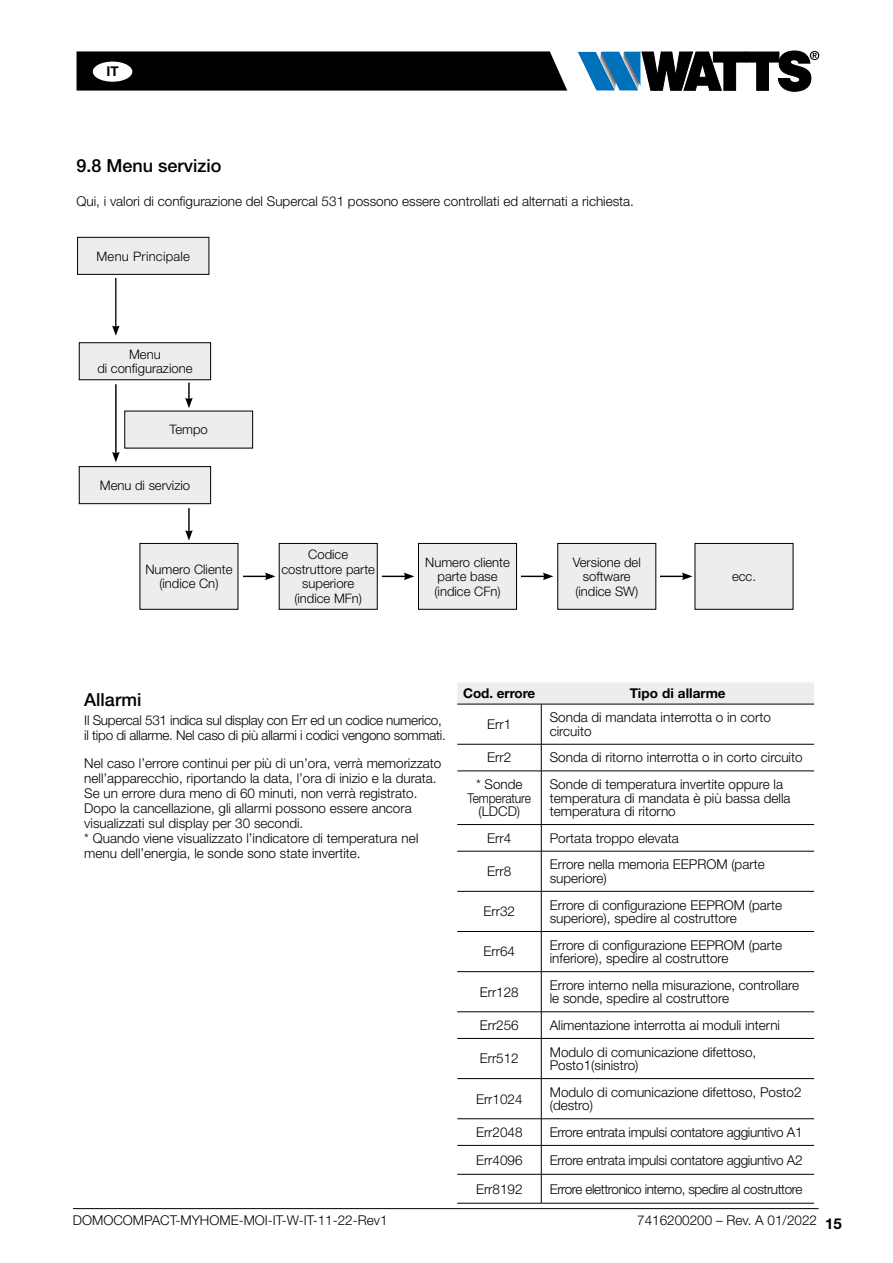
<style>
.page{position:relative;width:893px;height:1263px;background:#fff}
.page>*{position:absolute;margin:0;border:0;box-sizing:border-box;transform-origin:0 0}
.t1{font:500 18px "Helvetica Neue LT Std";color:#000}
.t2{font:700 15px "Helvetica Neue LT Std";color:#000}
.t3{font:300 13.5px/13.5px "Helvetica Neue LT Std";color:#000}
.t4{font:300 13.5px/15px "Helvetica Neue LT Std";letter-spacing:-.02em;color:#000}
.t5{font:300 13.5px "Helvetica Neue LT Std";letter-spacing:-.03em;color:#000}
.t6{font:700 13.5px "Helvetica Neue LT Std";color:#000}
.t7{font:300 13.05px/14.5px "Helvetica Neue LT Std";color:#000;text-align:center}
.t8{font:300 13.05px "Helvetica Neue LT Std";letter-spacing:.02em;color:#000}
</style>
<div class="page">
<hr style="left:73px;top:1208px;width:746px;height:1px;background:#000">
<svg style="left:578px;top:51px;width:241px;height:40px"></svg>
<svg style="left:77px;top:51px;width:490px;height:40px;background:#0a0a0a"></svg>
<div style="left:93px;top:62px;width:39px;height:20px;background:#fff;border-radius:50%"></div>
<div style="left:457px;top:683px;width:357px;height:21px;background:#ededed"></div>
<hr style="left:457px;top:704px;width:84px;height:1px;background:#000">
<hr style="left:541px;top:704px;width:273px;height:1px;background:#000">
<hr style="left:541px;top:704px;width:1px;height:40px;background:#000">
<hr style="left:457px;top:744px;width:84px;height:1px;background:#000">
<hr style="left:541px;top:744px;width:273px;height:1px;background:#000">
<svg style="left:541px;top:744px;width:1px;height:27px"></svg>
<hr style="left:457px;top:771px;width:84px;height:1px;background:#000">
<hr style="left:541px;top:771px;width:273px;height:1px;background:#000">
<hr style="left:541px;top:771px;width:1px;height:53px;background:#000">
<hr style="left:541px;top:824px;width:273px;height:1px;background:#000">
<hr style="left:541px;top:851px;width:273px;height:1px;background:#000">
<hr style="left:541px;top:891px;width:273px;height:1px;background:#000">
<hr style="left:541px;top:931px;width:273px;height:1px;background:#000">
<hr style="left:541px;top:971px;width:273px;height:1px;background:#000">
<hr style="left:541px;top:1011px;width:273px;height:1px;background:#000">
<hr style="left:541px;top:1038px;width:273px;height:1px;background:#000">
<hr style="left:541px;top:1078px;width:273px;height:1px;background:#000">
<hr style="left:541px;top:1118px;width:273px;height:1px;background:#000">
<hr style="left:541px;top:1145px;width:273px;height:1px;background:#000">
<hr style="left:541px;top:1174px;width:273px;height:1px;background:#000">
<hr style="left:541px;top:1203px;width:273px;height:1px;background:#000">
<svg style="left:541px;top:825px;width:1px;height:26px"></svg>
<hr style="left:541px;top:851px;width:1px;height:40px;background:#000">
<hr style="left:541px;top:891px;width:1px;height:40px;background:#000">
<hr style="left:541px;top:932px;width:1px;height:39px;background:#000">
<hr style="left:541px;top:972px;width:1px;height:39px;background:#000">
<svg style="left:541px;top:1012px;width:1px;height:26px"></svg>
<hr style="left:541px;top:1039px;width:1px;height:39px;background:#000">
<hr style="left:541px;top:1079px;width:1px;height:39px;background:#000">
<svg style="left:541px;top:1119px;width:1px;height:84px"></svg>
<hr style="left:457px;top:824px;width:84px;height:1px;background:#000">
<hr style="left:457px;top:851px;width:84px;height:1px;background:#000">
<hr style="left:457px;top:891px;width:84px;height:1px;background:#000">
<hr style="left:457px;top:931px;width:84px;height:1px;background:#000">
<hr style="left:457px;top:971px;width:84px;height:1px;background:#000">
<hr style="left:457px;top:1011px;width:84px;height:1px;background:#000">
<hr style="left:457px;top:1038px;width:84px;height:1px;background:#000">
<hr style="left:457px;top:1078px;width:84px;height:1px;background:#000">
<hr style="left:457px;top:1118px;width:84px;height:1px;background:#000">
<hr style="left:457px;top:1145px;width:84px;height:1px;background:#000">
<hr style="left:457px;top:1174px;width:84px;height:1px;background:#000">
<hr style="left:457px;top:1203px;width:84px;height:1px;background:#000">
<div style="left:78px;top:237px;width:131px;height:37px;background:#ededed"></div>
<div style="left:77px;top:237px;width:132px;height:38px;border:1px solid #000"></div>
<div style="left:79px;top:467px;width:132px;height:37px;background:#ededed"></div>
<div style="left:79px;top:466px;width:132px;height:38px;border:1px solid #000"></div>
<div style="left:79px;top:343px;width:132px;height:37px;background:#ededed"></div>
<div style="left:79px;top:342px;width:132px;height:38px;border:1px solid #000"></div>
<div style="left:140px;top:543px;width:98px;height:66px;background:#ededed"></div>
<div style="left:140px;top:543px;width:98px;height:67px;border:1px solid #000"></div>
<div style="left:125px;top:411px;width:128px;height:37px;background:#ededed"></div>
<div style="left:418px;top:543px;width:99px;height:66px;background:#ededed"></div>
<div style="left:418px;top:543px;width:99px;height:67px;border:1px solid #000"></div>
<div style="left:279px;top:543px;width:98px;height:66px;background:#ededed"></div>
<div style="left:279px;top:543px;width:99px;height:67px;border:1px solid #000"></div>
<div style="left:558px;top:543px;width:98px;height:66px;background:#ededed"></div>
<div style="left:557px;top:543px;width:99px;height:67px;border:1px solid #000"></div>
<div style="left:695px;top:543px;width:98px;height:66px;background:#ededed"></div>
<div style="left:695px;top:543px;width:98px;height:67px;border:1px solid #000"></div>
<hr style="left:188px;top:508px;width:2px;height:24px;background:#000">
<svg style="left:185px;top:530px;width:8px;height:11px"></svg>
<svg style="left:243px;top:572px;width:32px;height:8px"></svg>
<svg style="left:521px;top:572px;width:32px;height:8px"></svg>
<svg style="left:382px;top:572px;width:32px;height:8px"></svg>
<svg style="left:660px;top:572px;width:32px;height:8px"></svg>
<svg style="left:185px;top:383px;width:8px;height:25px"></svg>
<hr style="left:115px;top:384px;width:2px;height:70px;background:#000">
<svg style="left:112px;top:452px;width:8px;height:10px"></svg>
<hr style="left:115px;top:278px;width:1px;height:50px;background:#000">
<svg style="left:112px;top:325px;width:8px;height:11px"></svg>
<p class="t6" style="left:106px;top:63px;width:14px">IT</p>
<h1 class="t1" style="left:77px;top:155px;width:147px">9.8 Menu servizio</h1>
<p class="t3" style="left:77px;top:195px;width:559px">Qui, i valori di configurazione del Supercal 531 possono essere controllati ed alternati a richiesta.</p>
<p class="t8" style="left:96px;top:248px;width:95px">Menu Principale</p>
<p class="t7" style="left:97px;top:346px;width:97px">Menu<br>di configurazione</p>
<p class="t7" style="left:170px;top:422px;width:40px">Tempo</p>
<p class="t7" style="left:100px;top:478px;width:92px">Menu di servizio</p>
<p class="t7" style="left:145px;top:562px;width:89px">Numero Cliente (indice Cn)</p>
<p class="t7" style="left:281px;top:547px;width:95px">Codice costruttore parte superiore<br>(indice MFn)</p>
<p class="t7" style="left:573px;top:554px;width:70px">Versione del software (indice SW)</p>
<p class="t7" style="left:425px;top:554px;width:86px">Numero cliente parte base (indice CFn)</p>
<p class="t7" style="left:732px;top:569px;width:25px">ecc.</p>
<h1 class="t1" style="left:84px;top:688px;width:59px">Allarmi</h1>
<p class="t4" style="left:84px;top:712px;width:363px">Il Supercal 531 indica sul display con Err ed un codice numerico, il tipo di allarme. Nel caso di più allarmi i codici vengono sommati.</p>
<p class="t3" style="left:84px;top:756px;width:359px;line-height:15px">Nel caso l’errore continui per più di un’ora, verrà memorizzato nell’apparecchio, riportando la data, l’ora di inizio e la durata.<br>Se un errore dura meno di 60 minuti, non verrà registrato.<br>Dopo la cancellazione, gli allarmi possono essere ancora visualizzati sul display per 30 secondi.<br>* Quando viene visualizzato l’indicatore di temperatura neI menu dell’energia, le sonde sono state invertite.</p>
<p class="t6" style="left:463px;top:685px;width:73px">Cod. errore</p>
<p class="t6" style="left:630px;top:685px;width:97px">Tipo di allarme</p>
<p class="t3" style="left:487px;top:717px;width:26px">Err1</p>
<p class="t3" style="left:550px;top:710px;width:223px">Sonda di mandata interrotta o in corto circuito</p>
<p class="t3" style="left:487px;top:750px;width:26px">Err2</p>
<p class="t3" style="left:550px;top:750px;width:254px">Sonda di ritorno interrotta o in corto circuito</p>
<p class="t3" style="left:468px;top:777px;width:65px;text-align:center">* Sonde<br>Temperature (LDCD)</p>
<p class="t3" style="left:550px;top:777px;width:242px">Sonde di temperatura invertite oppure la temperatura di mandata è più bassa della temperatura di ritorno</p>
<p class="t3" style="left:487px;top:831px;width:26px">Err4</p>
<p class="t3" style="left:550px;top:831px;width:131px">Portata troppo elevata</p>
<p class="t3" style="left:487px;top:864px;width:26px">Err8</p>
<p class="t3" style="left:550px;top:857px;width:216px">Errore nella memoria EEPROM (parte superiore)</p>
<p class="t3" style="left:483px;top:904px;width:33px">Err32</p>
<p class="t3" style="left:550px;top:898px;width:234px">Errore di configurazione EEPROM (parte superiore), spedire al costruttore</p>
<p class="t3" style="left:483px;top:944px;width:33px">Err64</p>
<p class="t3" style="left:550px;top:938px;width:234px">Errore di configurazione EEPROM (parte inferiore), spedire al costruttore</p>
<p class="t3" style="left:480px;top:985px;width:41px">Err128</p>
<p class="t3" style="left:550px;top:978px;width:251px">Errore interno nella misurazione, controllare le sonde, spedire al costruttore</p>
<p class="t3" style="left:480px;top:1018px;width:41px">Err256</p>
<p class="t3" style="left:550px;top:1018px;width:232px">Alimentazione interrotta ai moduli interni</p>
<p class="t3" style="left:480px;top:1051px;width:41px">Err512</p>
<p class="t3" style="left:550px;top:1045px;width:208px">Modulo di comunicazione difettoso,<br>Posto1(sinistro)</p>
<p class="t3" style="left:476px;top:1092px;width:48px">Err1024</p>
<p class="t3" style="left:550px;top:1085px;width:253px">Modulo di comunicazione difettoso, Posto2 (destro)</p>
<p class="t3" style="left:476px;top:1125px;width:48px">Err2048</p>
<p class="t4" style="left:550px;top:1124px;width:254px">Errore entrata impulsi contatore aggiuntivo A1</p>
<p class="t3" style="left:476px;top:1153px;width:48px">Err4096</p>
<p class="t4" style="left:550px;top:1152px;width:254px">Errore entrata impulsi contatore aggiuntivo A2</p>
<p class="t3" style="left:476px;top:1182px;width:48px">Err8192</p>
<p class="t5" style="left:550px;top:1180px;width:254px">Errore elettronico interno, spedire al costruttore</p>
<p class="t3" style="left:73px;top:1213px;width:316px">DOMOCOMPACT-MYHOME-MOI-IT-W-IT-11-22-Rev1</p>
<p class="t3" style="left:637px;top:1213px;width:181px">7416200200 – Rev. A 01/2022</p>
<p class="t2" style="left:825px;top:1214px;width:18px">15</p>
</div>
